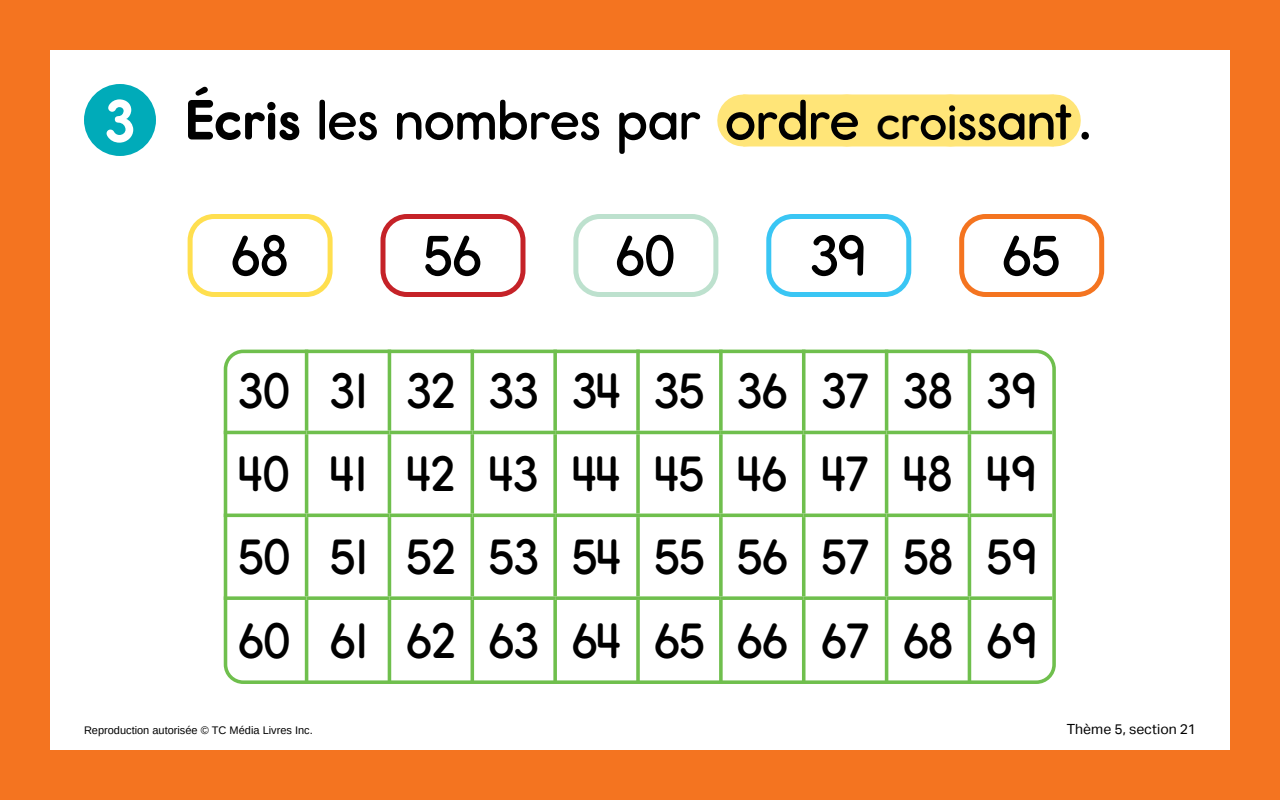
<style>
.page{position:relative;width:1280px;height:800px;background:#fff}
.page>*{position:absolute;margin:0;border:0;box-sizing:border-box;transform-origin:0 0}
.t1{font:57px "Report Sb";letter-spacing:.005em;color:#000}
.t2{font:49.8px/83.4px "Report Sb";color:#000;text-align:justify}
.t3{font:14px "Aktiv Grotesk";color:#000}
.t4{font:11px "Arimo";color:#000}
.s1{font-family:"Report Rg";font-weight:700;font-size:60px;color:#fff}
.s2{font-family:"Report Rg";font-weight:700}
.s3{font-size:49px}
.s4{font-size:50px}
.s5{font-size:51px}
.s6{font-size:52px}
.s7{font-size:53px}
.s8{font-size:54px}
.s9{font-size:55px}
.s10{font-size:56px}
</style>
<div class="page">
<div style="left:0;top:0;width:1280px;height:800px;border:50px solid #f47420"></div>
<div style="left:188px;top:214px;width:145px;height:83px;border:5px solid #ffdf4f;border-radius:24px"></div>
<div style="left:380px;top:214px;width:146px;height:83px;border:5px solid #c52228;border-radius:24px"></div>
<div style="left:573px;top:214px;width:145px;height:83px;border:5px solid #bde1ce;border-radius:24px"></div>
<div style="left:766px;top:214px;width:145px;height:83px;border:5px solid #3ac6f4;border-radius:24px"></div>
<div style="left:959px;top:214px;width:145px;height:83px;border:5px solid #f47420;border-radius:24px"></div>
<div style="left:743px;top:94px;width:311px;height:52px;background:#ffe578"></div>
<svg style="left:847px;top:94px;width:155px;height:1px"></svg>
<hr style="left:1054px;top:94px;width:1px;height:52px;background:#ffe578">
<div style="left:84px;top:84px;width:72px;height:72px;background:#00abb9;border-radius:50%"></div>
<svg style="left:224px;top:350px;width:827px;height:329px"></svg>
<hr style="left:305px;top:350px;width:3px;height:81px;background:#6fbf4d">
<hr style="left:388px;top:350px;width:3px;height:81px;background:#6fbf4d">
<hr style="left:471px;top:350px;width:3px;height:81px;background:#6fbf4d">
<svg style="left:553px;top:355px;width:4px;height:76px"></svg>
<svg style="left:636px;top:355px;width:4px;height:76px"></svg>
<svg style="left:719px;top:355px;width:4px;height:76px"></svg>
<svg style="left:802px;top:355px;width:4px;height:76px"></svg>
<hr style="left:885px;top:350px;width:3px;height:81px;background:#6fbf4d">
<hr style="left:968px;top:350px;width:3px;height:81px;background:#6fbf4d">
<hr style="left:224px;top:431px;width:83px;height:3px;background:#6fbf4d">
<hr style="left:307px;top:431px;width:82px;height:3px;background:#6fbf4d">
<hr style="left:305px;top:434px;width:3px;height:80px;background:#6fbf4d">
<hr style="left:389px;top:431px;width:83px;height:3px;background:#6fbf4d">
<hr style="left:388px;top:434px;width:3px;height:80px;background:#6fbf4d">
<hr style="left:472px;top:431px;width:83px;height:3px;background:#6fbf4d">
<hr style="left:471px;top:434px;width:3px;height:80px;background:#6fbf4d">
<hr style="left:555px;top:431px;width:83px;height:3px;background:#6fbf4d">
<svg style="left:553px;top:434px;width:4px;height:80px"></svg>
<hr style="left:638px;top:431px;width:83px;height:3px;background:#6fbf4d">
<svg style="left:636px;top:434px;width:4px;height:80px"></svg>
<hr style="left:721px;top:431px;width:83px;height:3px;background:#6fbf4d">
<svg style="left:719px;top:434px;width:4px;height:80px"></svg>
<hr style="left:804px;top:431px;width:83px;height:3px;background:#6fbf4d">
<svg style="left:802px;top:434px;width:4px;height:80px"></svg>
<hr style="left:887px;top:431px;width:82px;height:3px;background:#6fbf4d">
<hr style="left:885px;top:434px;width:3px;height:80px;background:#6fbf4d">
<hr style="left:969px;top:431px;width:83px;height:3px;background:#6fbf4d">
<hr style="left:968px;top:434px;width:3px;height:80px;background:#6fbf4d">
<hr style="left:224px;top:514px;width:83px;height:3px;background:#6fbf4d">
<hr style="left:307px;top:514px;width:82px;height:3px;background:#6fbf4d">
<hr style="left:305px;top:517px;width:3px;height:79px;background:#6fbf4d">
<hr style="left:389px;top:514px;width:83px;height:3px;background:#6fbf4d">
<hr style="left:388px;top:517px;width:3px;height:79px;background:#6fbf4d">
<hr style="left:472px;top:514px;width:83px;height:3px;background:#6fbf4d">
<hr style="left:471px;top:517px;width:3px;height:79px;background:#6fbf4d">
<hr style="left:555px;top:514px;width:83px;height:3px;background:#6fbf4d">
<svg style="left:553px;top:517px;width:4px;height:79px"></svg>
<hr style="left:638px;top:514px;width:83px;height:3px;background:#6fbf4d">
<svg style="left:636px;top:517px;width:4px;height:79px"></svg>
<hr style="left:721px;top:514px;width:83px;height:3px;background:#6fbf4d">
<svg style="left:719px;top:517px;width:4px;height:79px"></svg>
<hr style="left:804px;top:514px;width:83px;height:3px;background:#6fbf4d">
<svg style="left:802px;top:517px;width:4px;height:79px"></svg>
<hr style="left:887px;top:514px;width:82px;height:3px;background:#6fbf4d">
<hr style="left:885px;top:517px;width:3px;height:79px;background:#6fbf4d">
<hr style="left:969px;top:514px;width:83px;height:3px;background:#6fbf4d">
<hr style="left:968px;top:517px;width:3px;height:79px;background:#6fbf4d">
<svg style="left:229px;top:596px;width:78px;height:4px"></svg>
<svg style="left:307px;top:596px;width:82px;height:4px"></svg>
<hr style="left:305px;top:600px;width:3px;height:81px;background:#6fbf4d">
<svg style="left:389px;top:596px;width:83px;height:4px"></svg>
<hr style="left:388px;top:600px;width:3px;height:81px;background:#6fbf4d">
<svg style="left:472px;top:596px;width:83px;height:4px"></svg>
<hr style="left:471px;top:600px;width:3px;height:81px;background:#6fbf4d">
<svg style="left:555px;top:596px;width:83px;height:4px"></svg>
<svg style="left:553px;top:600px;width:4px;height:79px"></svg>
<svg style="left:638px;top:596px;width:83px;height:4px"></svg>
<svg style="left:636px;top:600px;width:4px;height:79px"></svg>
<svg style="left:721px;top:596px;width:83px;height:4px"></svg>
<svg style="left:719px;top:600px;width:4px;height:79px"></svg>
<svg style="left:804px;top:596px;width:83px;height:4px"></svg>
<svg style="left:802px;top:600px;width:4px;height:79px"></svg>
<svg style="left:887px;top:596px;width:82px;height:4px"></svg>
<hr style="left:885px;top:600px;width:3px;height:81px;background:#6fbf4d">
<svg style="left:969px;top:596px;width:82px;height:4px"></svg>
<hr style="left:968px;top:600px;width:3px;height:81px;background:#6fbf4d">
<div style="left:224px;top:350px;width:832px;height:334px;border:4px solid #6fbf4d;border-radius:18px"></div>
<p class="t1" style="left:105px;top:86px;width:987px"><span class="s1">3</span> <span class="s2">Écris</span> les nombres par ordre <span class="s3">c</span><span class="s4">r</span><span class="s5">o</span><span class="s6">i</span><span class="s7">s</span><span class="s8">s</span><span class="s9">a</span><span class="s10">n</span>t .</p>
<p class="t1" style="left:231px;top:222px;width:58px">68</p>
<p class="t1" style="left:424px;top:222px;width:59px">56</p>
<p class="t1" style="left:616px;top:222px;width:61px">60</p>
<p class="t1" style="left:810px;top:222px;width:57px">39</p>
<p class="t1" style="left:1002px;top:222px;width:59px">65</p>
<p class="t2" style="left:238px;top:349px;width:800px">30 3l 32 33 34 35 36 37 38 39<br>40 4l 42 43 44 45 46 47 48 49<br>50 5l 52 53 54 55 56 57 58 59<br>60 6l 62 63 64 65 66 67 68 69</p>
<p class="t4" style="left:84px;top:723px;width:230px">Reproduction autorisée © TC Média Livres Inc.</p>
<p class="t3" style="left:1067px;top:721px;width:131px">Thème 5, section 21</p>
</div>
